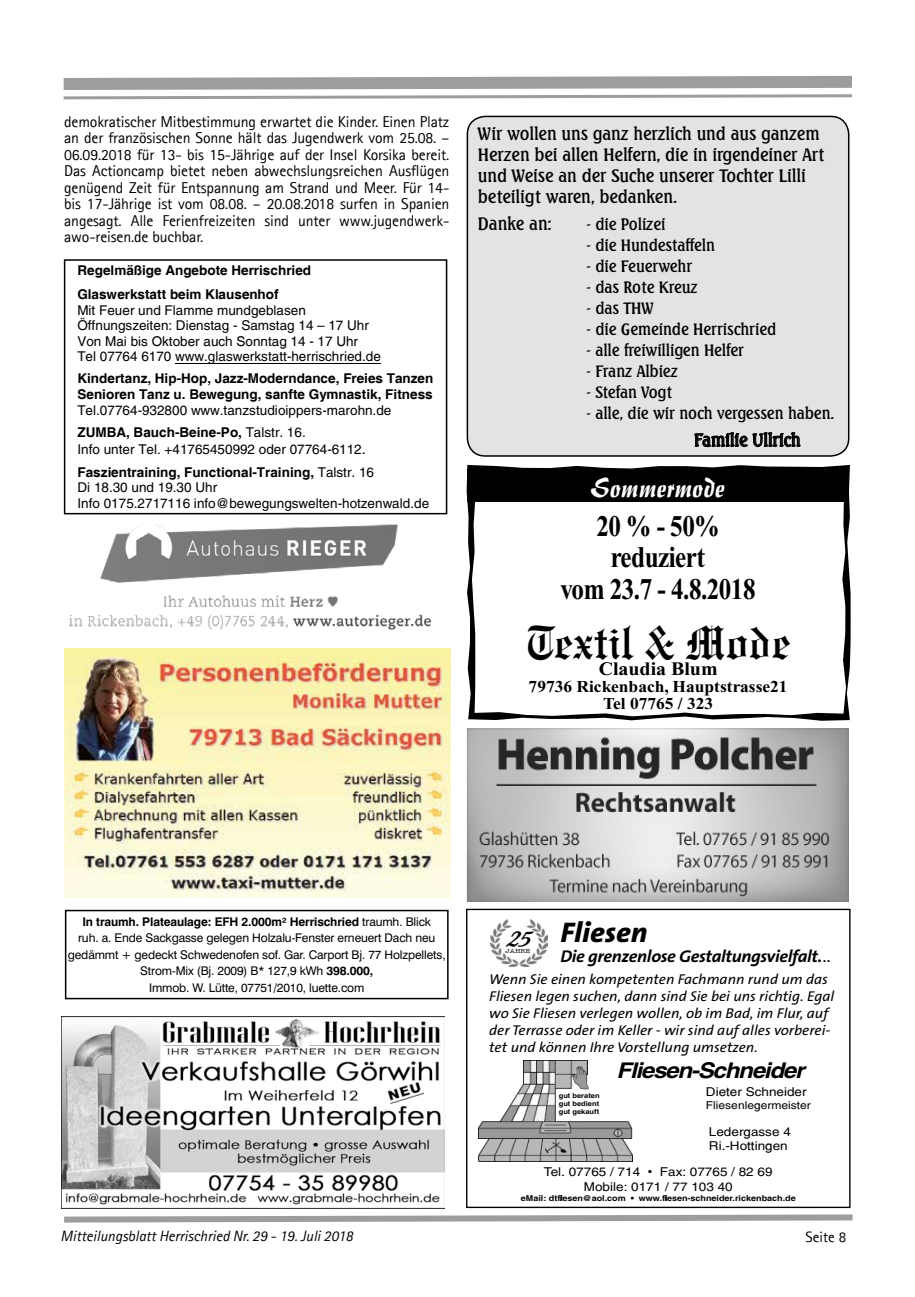
<style>
.page{position:relative;width:915px;height:1297px;background:#fff}
.page>*{position:absolute;margin:0;border:0;box-sizing:border-box;transform-origin:0 0}
.t1{font:47.55px "Engravers Old English BT";color:#000;scale:1.05 1}
.t2{font:700 30px/31.5px "Times New Roman";letter-spacing:-.02em;color:#000;text-align:center;scale:.84 1}
.t3{font:30px "Impuls BT";color:#fff}
.t4{font:italic 800 28.5px "The Sans B8";color:#000;scale:1.05 1}
.t5{font:italic 24.75px "Amaze D Bold";color:#000;scale:1.2 1}
.t6{font:italic 700 21.6px "Switzerland";letter-spacing:-.05em;color:#000;scale:1.11 1}
.t7{font:700 19.05px "Times New Roman";color:#000;scale:1.05 1}
.t8{font:500 18px/21px "Seagull SB";letter-spacing:-.01em;color:#000}
.t9{font:italic 700 17.1px "The Sans B7";letter-spacing:-.02em;color:#000;scale:1.05 1}
.t10{font:700 16.65px/16.6px "Times New Roman";color:#000;text-align:center;scale:1.05 1}
.t11{font:500 16.5px "Seagull SB";letter-spacing:-.01em;color:#000}
.t12{font:15.75px/16.5px "Agfa Rotis Sans Serif";letter-spacing:-.01em;color:#000;text-align:justify}
.t13{font:italic 15px "Agfa Rotis Sans Serif";color:#000}
.t14{font:15px "Agfa Rotis Sans Serif";color:#000}
.t15{font:italic 14.25px/17.1px "The Sans B5 Plain";color:#000;scale:1.05 1}
.t16{font:13.5px/15.6px "Helvetica";letter-spacing:.005em;color:#000}
.t17{font:700 13.5px/24.2px "Helvetica";letter-spacing:.005em;color:#000}
.t18{font:12.15px/14.5px "Switzerland";color:#000;text-align:center;scale:1.11 1}
.t19{font:12px/16.5px "Swiss 721 BT";letter-spacing:-.01em;color:#000;text-align:center}
.t20{font:10.8px "Switzerland";color:#000;scale:1.11 1}
.t21{font:700 8.1px "Switzerland";color:#000;scale:1.11 1}
.t22{font:700 6.75px/8.1px "Switzerland";color:#000;text-align:justify;scale:1.11 1}
.t23{font:6.3px "Am Type OE";color:#000;scale:1.2 1}
.s1{font-weight:700}
.s2{font-size:15px}
.s3{font-family:"Swiss 721 BT";font-weight:400;font-style:normal}
</style>
<div class="page">
<svg style="left:63px;top:75px;width:789px;height:25px"></svg>
<svg style="left:64px;top:1214px;width:789px;height:9px"></svg>
<div style="left:467px;top:116px;width:381px;height:340px;background:#e3e3e3;border-radius:18px"></div>
<div style="left:466px;top:116px;width:383px;height:341px;border:2px solid #000;border-radius:18px"></div>
<svg style="left:694px;top:432px;width:106px;height:15px"></svg>
<svg style="left:466px;top:465px;width:384px;height:256px"></svg>
<div style="left:467px;top:469px;width:381px;height:33px;background:#000"></div>
<div style="left:65px;top:910px;width:383px;height:89px;border:2px solid #000"></div>
<div style="left:466px;top:909px;width:384px;height:299px;border:1px solid #000"></div>
<img style="left:490px;top:919px;width:57px;height:47px">
<img style="left:478px;top:1060px;width:154px;height:101px">
<img style="left:61px;top:1017px;width:383px;height:191px">
<img style="left:466px;top:728px;width:382px;height:173px">
<img style="left:65px;top:648px;width:385px;height:249px">
<hr style="left:175px;top:363px;width:206px;height:1px;background:#000">
<div style="left:64px;top:259px;width:383px;height:255px;border:2px solid #000"></div>
<img style="left:69px;top:524px;width:363px;height:106px">
<p class="t12" style="left:64px;top:113px;width:386px">demokratischer Mitbestimmung erwartet die Kinder. Einen Platz an der französischen Sonne hält das Jugendwerk vom 25.08. – 06.09.2018 für 13- bis 15-Jährige auf der Insel Korsika bereit.<br>Das Actioncamp bietet neben abwechslungsreichen Ausflügen genügend Zeit für Entspannung am Strand und Meer. Für 14- bis 17-Jährige ist vom 08.08. – 20.08.2018 surfen in Spanien angesagt. Alle Ferienfreizeiten sind unter www.jugendwerk&shy;awo-reisen.de buchbar.</p>
<p class="t17" style="left:77px;top:258px;width:235px">Regelmäßige Angebote Herrischried<br>Glaswerkstatt beim Klausenhof</p>
<p class="t16" style="left:77px;top:302px;width:305px">Mit Feuer und Flamme mundgeblasen Öffnungszeiten: Dienstag - Samstag 14 – 17 Uhr Von Mai bis Oktober auch Sonntag 14 - 17 Uhr<br>Tel 07764 6170 www.glaswerkstatt-herrischried.de</p>
<p class="t17" style="left:77px;top:371px;width:357px;line-height:15.6px">Kindertanz, Hip-Hop, Jazz-Moderndance, Freies Tanzen<br>Senioren Tanz u. Bewegung, sanfte Gymnastik, Fitness</p>
<p class="t16" style="left:77px;top:399px;width:315px;line-height:21.9px">Tel.07764-932800 www.tanzstudioippers-marohn.de<br><span class="s1">ZUMBA, Bauch-Beine-Po,</span> Talstr. 16.</p>
<p class="t16" style="left:77px;top:438px;width:298px;line-height:22.5px">Info unter Tel. +41765450992 oder 07764-6112<span class="s2">.<br></span><span class="s1">Faszientraining, Functional-Training,</span> Talstr. 16</p>
<p class="t16" style="left:77px;top:480px;width:353px">Di 18.30 und 19.30 Uhr<br>Info 0175.2717116 info@bewegungswelten-hotzenwald.de</p>
<p class="t8" style="left:477px;top:124px;width:348px">Wir wollen uns ganz herzlich und aus ganzem Herzen bei allen Helfern, die in irgendeiner Art und Weise an der Suche unserer Tochter Lilli beteiligt waren, bedanken.</p>
<p class="t8" style="left:477px;top:214px;width:75px">Danke an:</p>
<p class="t11" style="left:585px;top:216px;width:81px">- die Polizei</p>
<p class="t11" style="left:585px;top:237px;width:130px">- die Hundestaffeln</p>
<p class="t11" style="left:585px;top:258px;width:108px">- die Feuerwehr</p>
<p class="t11" style="left:585px;top:279px;width:113px">- das Rote Kreuz</p>
<p class="t11" style="left:585px;top:300px;width:69px">- das THW</p>
<p class="t11" style="left:585px;top:321px;width:192px">- die Gemeinde Herrischried</p>
<p class="t11" style="left:585px;top:342px;width:160px">- alle freiwilligen Helfer</p>
<p class="t11" style="left:585px;top:363px;width:93px">- Franz Albiez</p>
<p class="t11" style="left:585px;top:384px;width:88px">- Stefan Vogt</p>
<p class="t11" style="left:585px;top:405px;width:249px">- alle, die wir noch vergessen haben.</p>
<p class="t8" style="left:693px;top:430px;width:108px">Familie Ullrich</p>
<h2 class="t3" style="left:590px;top:470px;width:136px">Sommermode</h2>
<h2 class="t2" style="left:560px;top:510px;width:234px">20 % - 50% reduziert<br>vom 23.7 - 4.8.2018</h2>
<h1 class="t1" style="left:525px;top:614px;width:253px">Textil &amp; Mode</h1>
<p class="t7" style="left:598px;top:658px;width:115px">Claudia Blum</p>
<p class="t10" style="left:528px;top:678px;width:248px">79736 Rickenbach, Hauptstrasse21<br>Tel 07765 / 323</p>
<p class="t19" style="left:68px;top:913px;width:379px"><span class="s1">In traumh. Plateaulage: EFH 2.000m² Herrischried</span> traumh. Blick<br>ruh. a. Ende Sackgasse gelegen Holzalu-Fenster erneuert Dach neu gedämmt + gedeckt Schwedenofen sof. Gar. Carport Bj. 77 Holzpellets, Strom-Mix (Bj. 2009) B* 127,9 kWh <span class="s1">398.000,<br></span>Immob. W. Lütte, 07751/2010, luette.com</p>
<h3 class="t4" style="left:560px;top:917px;width:84px">Fliesen</h3>
<p class="t9" style="left:560px;top:947px;width:259px">Die grenzenlose Gestaltungsvielfalt.<span class="s3">..</span></p>
<p class="t15" style="left:489px;top:971px;width:330px">Wenn Sie einen kompetenten Fachmann rund um das Fliesen legen suchen, dann sind Sie bei uns richtig. Egal wo Sie Fliesen verlegen wollen, ob im Bad, im Flur, auf der Terrasse oder im Keller - wir sind auf alles vorberei&shy;tet und können Ihre Vorstellung umsetzen.</p>
<h3 class="t5" style="left:506px;top:922px;width:22px">25</h3>
<p class="t23" style="left:505px;top:947px;width:22px">JAHRE</p>
<p class="t22" style="left:558px;top:1092px;width:38px">gut beraten gut bedient gut gekauft</p>
<h3 class="t6" style="left:616px;top:1057px;width:171px">Fliesen-Schneider</h3>
<p class="t18" style="left:705px;top:1084px;width:92px">Dieter Schneider</p>
<p class="t20" style="left:705px;top:1098px;width:96px">Fliesenlegermeister</p>
<p class="t18" style="left:708px;top:1124px;width:75px;text-align:left">Ledergasse 4<br>Ri.-Hottingen</p>
<p class="t18" style="left:543px;top:1164px;width:207px">Tel. 07765 / 714 • Fax: 07765 / 82 69<br>Mobile: 0171 / 77 103 40</p>
<p class="t21" style="left:520px;top:1193px;width:249px">eMail: dtfliesen@aol.com • www.fliesen-schneider.rickenbach.de</p>
<p class="t13" style="left:61px;top:1227px;width:294px">Mitteilungsblatt Herrischried Nr. 29 - 19. Juli 2018</p>
<p class="t14" style="left:805px;top:1228px;width:42px">Seite 8</p>
</div>
